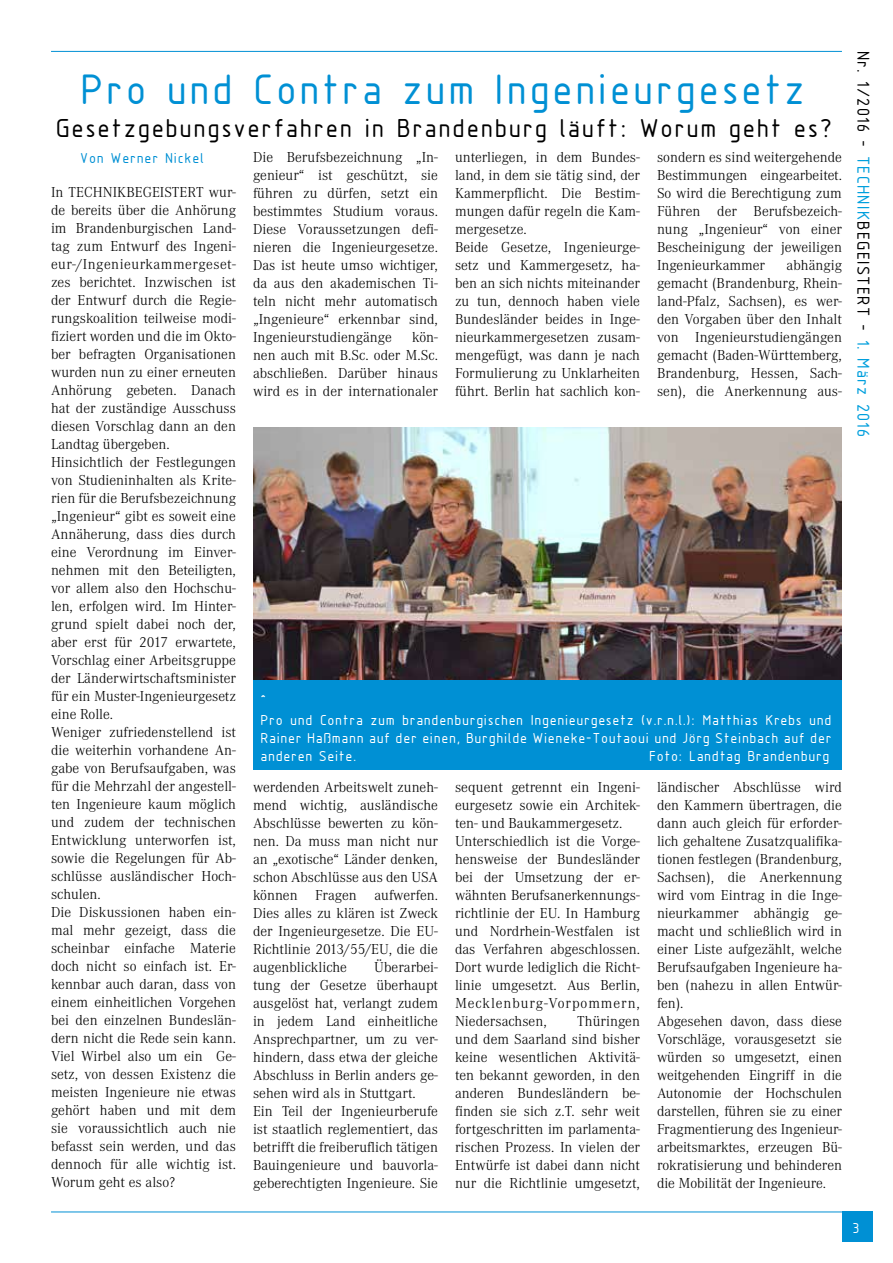
<style>
.page{position:relative;width:893px;height:1263px;background:#fff}
.page>*{position:absolute;margin:0;border:0;box-sizing:border-box;transform-origin:0 0}
.t1{font:44.25px "Isonorm 3098 LW20";color:#0090d4}
.t2{font:27px "Isonorm 3098 LW20";color:#000}
.t3{font:18px "Isonorm 3098 LW20";color:#000}
.t4{font:18px "Isonorm 3098 LW20";color:#fff}
.t5{font:300 15px/18px "Corporate A";color:#000;text-align:justify}
.t6{font:15px/18px "Isonorm 3098 LW20";letter-spacing:-.01em;color:#fff;text-align:justify}
.t7{font:15px "Isonorm 3098 LW20";color:#0090d4}
.s1{color:#009fdd}
</style>
<div class="page">
<div style="left:842px;top:1211px;width:31px;height:31px;background:#0090d4"></div>
<hr style="left:51px;top:51px;width:791px;height:1px;background:#0090d4">
<hr style="left:51px;top:1211px;width:791px;height:1px;background:#0090d4">
<img style="left:253px;top:427px;width:589px;height:253px">
<div style="left:253px;top:680px;width:589px;height:90px;background:#0090d4"></div>
<h1 class="t1" style="left:83px;top:67px;width:728px">Pro und Contra zum Ingenieurgesetz</h1>
<h2 class="t2" style="left:57px;top:114px;width:780px">Gesetzgebungsverfahren in Brandenburg läuft: Worum geht es?</h2>
<p class="t7" style="left:81px;top:150px;width:126px">Von Werner Nickel</p>
<p class="t5" style="left:51px;top:183px;width:187px;text-align:left">In TECHNIKBEGEISTERT wur&shy;de bereits über die Anhörung im Brandenburgischen Land&shy;tag zum Entwurf des Ingeni&shy;eur-/Ingenieurkammergeset&shy;zes berichtet. Inzwischen ist der Entwurf durch die Regie&shy;rungskoalition teilweise modi&shy;fiziert worden und die im Okto&shy;ber befragten Organisationen wurden nun zu einer erneuten<br>Anhörung gebeten. Danach hat der zuständige Ausschuss diesen Vorschlag dann an den<br>Landtag übergeben.<br>Hinsichtlich der Festlegungen von Studieninhalten als Krite&shy;rien für die Berufsbezeichnung „Ingenieur“ gibt es soweit eine<br>Annäherung, dass dies durch eine Verordnung im Einver&shy;nehmen mit den Beteiligten, vor allem also den Hochschu&shy;len, erfolgen wird. Im Hinter&shy;grund spielt dabei noch der, aber erst für 2017 erwartete,<br>Vorschlag einer Arbeitsgruppe der Länderwirtschaftsminister für ein Muster-Ingenieurgesetz eine Rolle.<br>Weniger zufriedenstellend ist die weiterhin vorhandene An&shy;gabe von Berufsaufgaben, was für die Mehrzahl der angestell&shy;ten Ingenieure kaum möglich und zudem der technischen<br>Entwicklung unterworfen ist, sowie die Regelungen für Ab&shy;schlüsse ausländischer Hoch&shy;schulen.<br>Die Diskussionen haben ein&shy;mal mehr gezeigt, dass die scheinbar einfache Materie doch nicht so einfach ist. Er&shy;kennbar auch daran, dass von einem einheitlichen Vorgehen bei den einzelnen Bundeslän&shy;dern nicht die Rede sein kann.<br>Viel Wirbel also um ein Ge&shy;setz, von dessen Existenz die meisten Ingenieure nie etwas gehört haben und mit dem sie voraussichtlich auch nie befasst sein werden, und das dennoch für alle wichtig ist.<br>Worum geht es also?</p>
<p class="t5" style="left:253px;top:148px;width:186px">Die Berufsbezeichnung „In&shy;genieur“ ist geschützt, sie führen zu dürfen, setzt ein bestimmtes Studium voraus.<br>Diese Voraussetzungen defi&shy;nieren die Ingenieurgesetze.<br>Das ist heute umso wichtiger, da aus den akademischen Ti&shy;teln nicht mehr automatisch „Ingenieure“ erkennbar sind, Ingenieurstudiengänge</p>
<p class="t5" style="left:455px;top:148px;width:186px;text-align:left">unterliegen, in dem Bundes&shy;land, in dem sie tätig sind, der<br>Kammerpflicht. Die Bestim&shy;mungen dafür regeln die Kam&shy;mergesetze.<br>Beide Gesetze, Ingenieurge&shy;setz und Kammergesetz, ha&shy;ben an sich nichts miteinander zu tun, dennoch haben viele<br>Bundesländer beides in Inge&shy;nieurkammergesetzen zusam&shy;mengefügt, was dann je nach<br>Formulierung zu Unklarheiten führt. Berlin hat sachlich kon-</p>
<p class="t5" style="left:657px;top:148px;width:186px">sondern es sind weitergehende Bestimmungen eingearbeitet.<br>So wird die Berechtigung zum Führen der Berufsbezeich&shy;nung „Ingenieur“ von einer Bescheinigung der jeweiligen Ingenieurkammer</p>
<p class="t5" style="left:657px;top:256px;width:186px;text-indent:130px">abhängig gemacht (Brandenburg, Rhein&shy;land-Pfalz, Sachsen), es wer&shy;den Vorgaben über den Inhalt von Ingenieurstudiengängen gemacht (Baden-Württemberg, Brandenburg, Hessen, Sach&shy;sen), die Anerkennung aus-</p>
<p class="t5" style="left:253px;top:328px;width:186px;text-indent:159px">kön&shy;nen auch mit B.Sc. oder M.Sc. abschließen. Darüber hinaus wird es in der internationaler</p>
<p class="t4" style="left:261px;top:692px;width:7px">^</p>
<p class="t6" style="left:261px;top:711px;width:573px">Pro und Contra zum brandenburgischen Ingenieurgesetz (v.r.n.l.): Matthias Krebs und Rainer Haßmann auf der einen, Burghilde Wieneke-Toutaoui und Jörg Steinbach auf der anderen Seite.</p>
<p class="t6" style="left:650px;top:747px;width:183px">Foto: Landtag Brandenburg</p>
<p class="t5" style="left:253px;top:778px;width:186px">werdenden Arbeitswelt zuneh&shy;mend wichtig, ausländische Abschlüsse bewerten zu kön&shy;nen. Da muss man nicht nur an „exotische“ Länder denken, schon Abschlüsse aus den USA können Fragen aufwerfen.<br>Dies alles zu klären ist Zweck der Ingenieurgesetze. Die EU-Richtlinie 2013/55/EU, die die augenblickliche</p>
<p class="t5" style="left:657px;top:778px;width:186px;text-align:left">ländischer Abschlüsse wird den Kammern übertragen, die dann auch gleich für erforder&shy;lich gehaltene Zusatzqualifika&shy;tionen festlegen (Brandenburg,<br>Sachsen), die Anerkennung wird vom Eintrag in die Inge&shy;nieurkammer abhängig ge&shy;macht und schließlich wird in einer Liste aufgezählt, welche<br>Berufsaufgaben Ingenieure ha&shy;ben (nahezu in allen Entwür&shy;fen).<br>Abgesehen davon, dass diese<br>Vorschläge, vorausgesetzt sie würden so umgesetzt, einen weitgehenden Eingriff in die<br>Autonomie der Hochschulen darstellen, führen sie zu einer<br>Fragmentierung des Ingenieur&shy;arbeitsmarktes, erzeugen Bü&shy;rokratisierung und behinderen die Mobilität der Ingenieure.</p>
<p class="t5" style="left:455px;top:778px;width:186px;text-align:left">sequent getrennt ein Ingeni&shy;eurgesetz sowie ein Architek&shy;ten- und Baukammergesetz.<br>Unterschiedlich ist die Vorge&shy;hensweise der Bundesländer bei der Umsetzung der er&shy;wähnten Berufsanerkennungs&shy;richtlinie der EU. In Hamburg und Nordrhein-Westfalen ist das Verfahren abgeschlossen.<br>Dort wurde lediglich die Richt&shy;linie umgesetzt. Aus Berlin,<br>Mecklenburg-Vorpommern,<br>Niedersachsen,</p>
<p class="t5" style="left:253px;top:958px;width:186px;text-align:left;text-indent:121px">Überarbei&shy;tung der Gesetze überhaupt ausgelöst hat, verlangt zudem in jedem Land einheitliche<br>Ansprechpartner, um zu ver&shy;hindern, dass etwa der gleiche<br>Abschluss in Berlin anders ge&shy;sehen wird als in Stuttgart.<br>Ein Teil der Ingenieurberufe ist staatlich reglementiert, das betrifft die freiberuflich tätigen<br>Bauingenieure und bauvorla&shy;geberechtigten Ingenieure. Sie</p>
<p class="t5" style="left:455px;top:1012px;width:186px;text-indent:122px">Thüringen und dem Saarland sind bisher keine wesentlichen Aktivitä&shy;ten bekannt geworden, in den anderen Bundesländern be&shy;finden sie sich z.T. sehr weit fortgeschritten im parlamenta&shy;rischen Prozess. In vielen der Entwürfe ist dabei dann nicht nur die Richtlinie umgesetzt,</p>
<p class="t3" style="left:872px;top:52px;width:389px;rotate:90deg">Nr. 1/2016 - <span class="s1">TECHNIK</span>BEGEISTERT - <span class="s1">1. März 2016</span></p>
<p class="t6" style="left:853px;top:1219px;width:9px">3</p>
</div>
